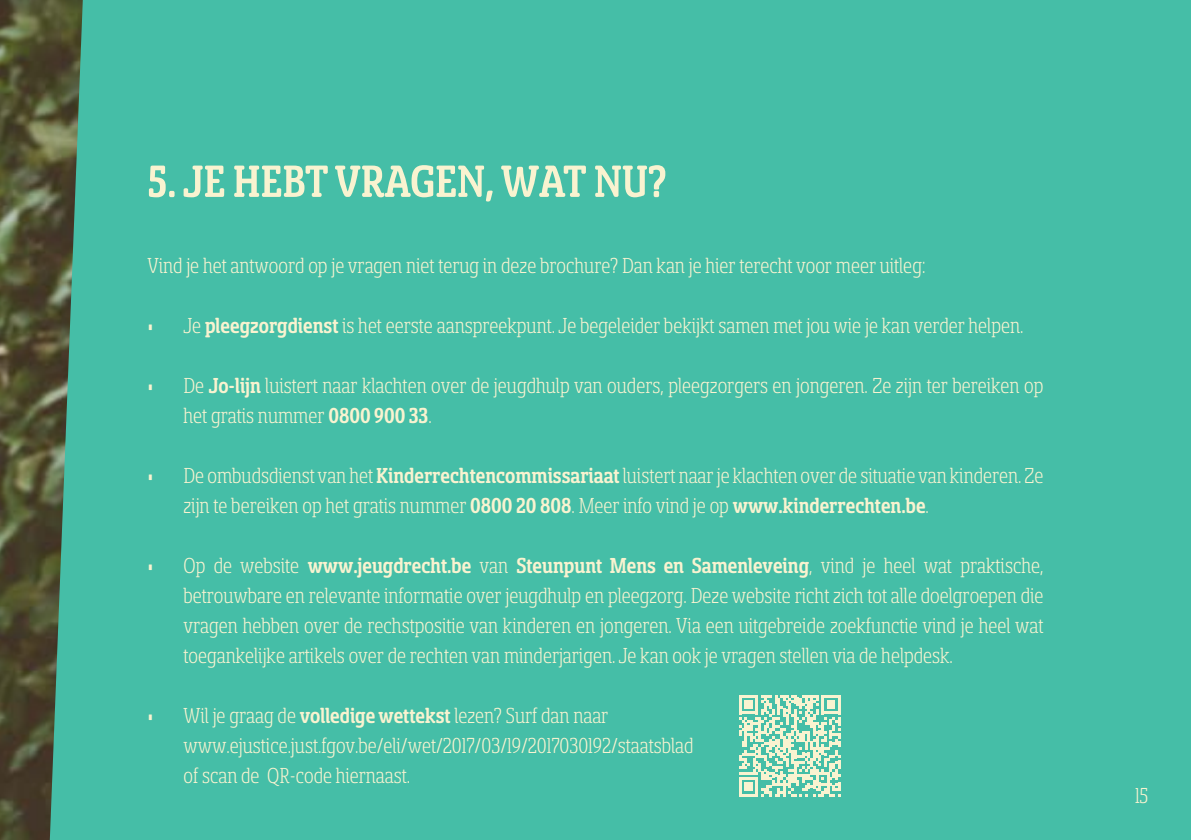
<style>
.page{position:relative;width:1191px;height:840px;background:#fff}
.page>*{position:absolute;margin:0;border:0;box-sizing:border-box;transform-origin:0 0}
.t1{font:50px "Sancoale Sl Sf Con Med";color:#f9f3d0}
.t2{font:24px/30px "Sancoale Sl Sf Con Lig";color:#f9f3d0}
.t3{font:24px "Sancoale Sl Sf Con Med";color:#f9f3d0}
.s1{font-family:"Sancoale Sl Sf Con Med"}
.s2{font-family:"Sancoale Sl Sf Con Lig"}
</style>
<div class="page">
<img style="left:0;top:0;width:50px;height:839px">
<div style="left:50px;top:0;width:1141px;height:839px;background:#45bea7"></div>
<svg style="left:739px;top:694px;width:101px;height:102px;background:#a7dbbd"></svg>
<h1 class="t1" style="left:147px;top:156px;width:521px">5. JE HEBT VRAGEN, WAT NU?</h1>
<p class="t2" style="left:147px;top:250px;width:779px">Vind je het antwoord op je vragen niet terug in deze brochure? Dan kan je hier terecht voor meer uitleg:</p>
<p class="t2" style="left:147px;top:310px;width:877px">• Je <span class="s1">pleegzorgdienst</span> is het eerste aanspreekpunt. Je begeleider bekijkt samen met jou wie je kan verder helpen.</p>
<p class="t2" style="left:183px;top:370px;width:861px;text-indent:-36px">• De <span class="s1">Jo-lijn</span> luistert naar klachten over de jeugdhulp van ouders, pleegzorgers en jongeren. Ze zijn ter bereiken op het gratis nummer <span class="s1">0800 900 33</span>.</p>
<p class="t2" style="left:183px;top:460px;width:861px;text-indent:-36px">• De ombudsdienst van het <span class="s1">Kinderrechtencommissariaat</span> luistert naar je klachten over de situatie van kinderen. Ze zijn te bereiken op het gratis nummer <span class="s1">0800 20 808</span>. Meer info vind je op <span class="s1">www.kinderrechten.be</span>.</p>
<p class="t3" style="left:147px;top:553px;width:897px"><span class="s2">• Op de website</span> www.jeugdrecht.be <span class="s2">van</span> Steunpunt Mens en Samenleveing<span class="s2">, vind je heel wat praktische,</span></p>
<p class="t2" style="left:183px;top:580px;width:861px;text-align:justify">betrouwbare en relevante informatie over jeugdhulp en pleegzorg. Deze website richt zich tot alle doelgroepen die vragen hebben over de rechstpositie van kinderen en jongeren. Via een uitgebreide zoekfunctie vind je heel wat toegankelijke artikels over de rechten van minderjarigen. Je kan ook je vragen stellen via de helpdesk.</p>
<p class="t2" style="left:183px;top:700px;width:511px;text-indent:-36px">• Wil je graag de <span class="s1">volledige wettekst</span> lezen? Surf dan naar www.ejustice.just.fgov.be/eli/wet/2017/03/19/2017030192/staatsblad of scan de QR-code hiernaast.</p>
<p class="t2" style="left:1135px;top:780px;width:15px">15</p>
</div>
